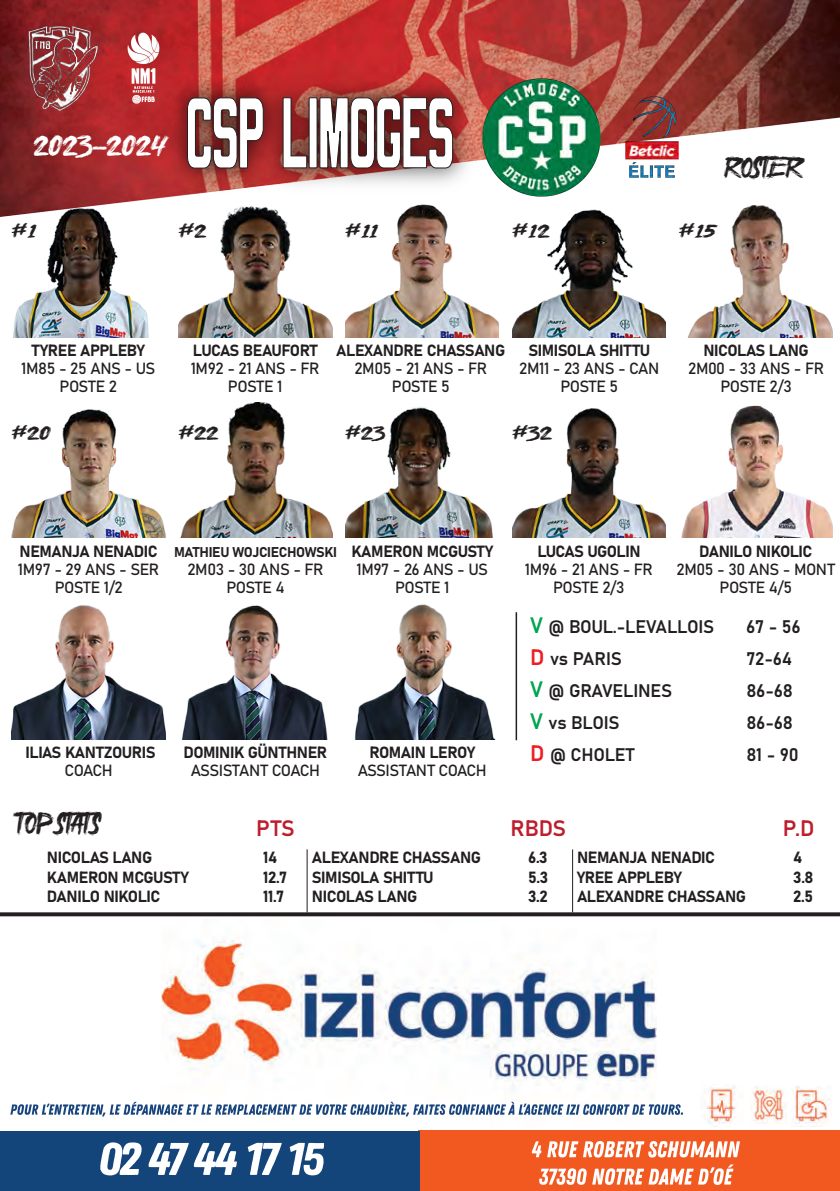
<style>
.page{position:relative;width:840px;height:1191px;background:#fff}
.page>*{position:absolute;margin:0;border:0;box-sizing:border-box;transform-origin:0 0}
.t1{font:109.4px "Rheiborn Sans Clean";letter-spacing:-.05em;color:#fff;scale:.66 1}
.t2{font:30px "Redslit";letter-spacing:-.01em;color:#fff}
.t3{font:28px "Redslit";letter-spacing:-.05em;color:#231f20;scale:.87 1}
.t4{font:22px "Bahnschrift";letter-spacing:-.01em;color:#be1d2c}
.t5{font:20px "Redslit";color:#231f20;scale:1.2 1}
.t6{font:18px "Bahnschrift";letter-spacing:-.01em;color:#231f20}
.t7{font:16px/18px "Bahnschrift";letter-spacing:-.025em;color:#231f20;text-align:center}
.t8{font:14px "Bahnschrift";letter-spacing:-.025em;color:#231f20}
.s1{font-size:22px;color:#00a54f}
.s2{font-size:22px;color:#ee1d23}
</style>
<div class="page">
<img style="left:0;top:0;width:839px;height:216px">
<img style="left:119px;top:24px;width:49px;height:89px">
<img style="left:20px;top:18px;width:81px;height:100px">
<img style="left:154px;top:48px;width:329px;height:162px">
<svg style="left:187px;top:97px;width:76px;height:72px;background:#682523"></svg>
<svg style="left:282px;top:97px;width:171px;height:71px;background:#612321"></svg>
<img style="left:10px;top:937px;width:822px;height:190px">
<img style="left:418px;top:1130px;width:421px;height:61px">
<img style="left:0;top:1131px;width:420px;height:60px">
<img style="left:100px;top:1142px;width:34px;height:33px">
<img style="left:593px;top:1141px;width:73px;height:16px">
<img style="left:47px;top:1101px;width:613px;height:13px">
<svg style="left:0;top:912px;width:839px;height:4px;background:#353132"></svg>
<hr style="left:515px;top:612px;width:2px;height:128px;background:#231f20">
<hr style="left:306px;top:849px;width:1px;height:63px;background:#231f20">
<hr style="left:571px;top:849px;width:1px;height:63px;background:#231f20">
<img style="left:181px;top:605px;width:147px;height:134px">
<img style="left:12px;top:605px;width:153px;height:134px">
<img style="left:681px;top:405px;width:151px;height:133px">
<img style="left:512px;top:408px;width:153px;height:130px">
<img style="left:345px;top:407px;width:148px;height:131px">
<img style="left:180px;top:402px;width:152px;height:136px">
<img style="left:12px;top:409px;width:153px;height:129px">
<img style="left:512px;top:202px;width:153px;height:136px">
<img style="left:679px;top:202px;width:153px;height:136px">
<img style="left:345px;top:202px;width:153px;height:136px">
<img style="left:178px;top:202px;width:154px;height:136px">
<img style="left:12px;top:202px;width:153px;height:136px">
<img style="left:354px;top:604px;width:141px;height:135px">
<img style="left:482px;top:78px;width:118px;height:118px">
<img style="left:625px;top:97px;width:53px;height:80px">
<h2 class="t2" style="left:34px;top:127px;width:135px">2023-2024</h2>
<h1 class="t1" style="left:184px;top:77px;width:411px">CSP LIMOGES</h1>
<p class="t5" style="left:12px;top:218px;width:23px">#1</p>
<p class="t5" style="left:178px;top:218px;width:25px">#2</p>
<p class="t5" style="left:345px;top:218px;width:29px">#11</p>
<p class="t5" style="left:512px;top:218px;width:33px">#12</p>
<h3 class="t3" style="left:724px;top:149px;width:91px">ROSTER</h3>
<p class="t5" style="left:679px;top:218px;width:32px">#15</p>
<p class="t7" style="left:21px;top:341px;width:135px">TYREE APPLEBY<br>1M85 - 25 ANS - US<br>POSTE 2</p>
<p class="t5" style="left:12px;top:420px;width:34px">#20</p>
<p class="t7" style="left:191px;top:341px;width:130px">LUCAS BEAUFORT<br>1M92 - 21 ANS - FR<br>POSTE 1</p>
<p class="t7" style="left:336px;top:341px;width:171px">ALEXANDRE CHASSANG<br>2M05 - 21 ANS - FR<br>POSTE 5</p>
<p class="t7" style="left:519px;top:341px;width:142px">SIMISOLA SHITTU<br>2M11 - 23 ANS - CAN<br>POSTE 5</p>
<p class="t5" style="left:178px;top:420px;width:35px">#22</p>
<p class="t5" style="left:345px;top:420px;width:35px">#23</p>
<p class="t5" style="left:512px;top:420px;width:35px">#32</p>
<p class="t7" style="left:687px;top:341px;width:137px">NICOLAS LANG<br>2M00 - 33 ANS - FR<br>POSTE 2/3</p>
<p class="t7" style="left:18px;top:541px;width:143px">NEMANJA NENADIC<br>1M97 - 29 ANS - SER<br>POSTE 1/2</p>
<p class="t8" style="left:174px;top:541px;width:164px">MATHIEU WOJCIECHOWSKI</p>
<p class="t7" style="left:187px;top:559px;width:138px">2M03 - 30 ANS - FR<br>POSTE 4</p>
<p class="t7" style="left:351px;top:541px;width:143px">KAMERON MCGUSTY<br>1M97 - 26 ANS - US<br>POSTE 1</p>
<p class="t7" style="left:524px;top:541px;width:130px">LUCAS UGOLIN<br>1M96 - 21 ANS - FR<br>POSTE 2/3</p>
<p class="t7" style="left:676px;top:541px;width:160px">DANILO NIKOLIC<br>2M05 - 30 ANS - MONT<br>POSTE 4/5</p>
<p class="t7" style="left:26px;top:742px;width:131px">ILIAS KANTZOURIS<br>COACH</p>
<p class="t7" style="left:183px;top:742px;width:145px">DOMINIK GÜNTHNER<br>ASSISTANT COACH</p>
<p class="t7" style="left:357px;top:742px;width:130px">ROMAIN LEROY<br>ASSISTANT COACH</p>
<p class="t6" style="left:530px;top:613px;width:185px"><span class="s1">V</span> @ BOUL.-LEVALLOIS</p>
<p class="t6" style="left:745px;top:613px;width:56px">67 - 56</p>
<p class="t6" style="left:530px;top:645px;width:93px"><span class="s2">D</span> vs PARIS</p>
<p class="t6" style="left:746px;top:645px;width:47px">72-64</p>
<p class="t6" style="left:530px;top:677px;width:144px"><span class="s1">V</span> @ GRAVELINES</p>
<p class="t6" style="left:746px;top:677px;width:48px">86-68</p>
<p class="t6" style="left:530px;top:709px;width:91px"><span class="s1">V</span> vs BLOIS</p>
<p class="t6" style="left:746px;top:709px;width:48px">86-68</p>
<p class="t6" style="left:530px;top:741px;width:106px"><span class="s2">D</span> @ CHOLET</p>
<p class="t6" style="left:746px;top:741px;width:54px">81 - 90</p>
<h3 class="t3" style="left:16px;top:805px;width:99px">TOP STATS</h3>
<p class="t7" style="left:47px;top:847px;width:107px">NICOLAS LANG</p>
<p class="t7" style="left:263px;top:847px;width:16px">14</p>
<p class="t7" style="left:47px;top:867px;width:143px">KAMERON MCGUSTY</p>
<p class="t7" style="left:263px;top:867px;width:26px">12.7</p>
<p class="t7" style="left:47px;top:886px;width:115px">DANILO NIKOLIC</p>
<p class="t7" style="left:263px;top:886px;width:23px">11.7</p>
<h3 class="t4" style="left:256px;top:811px;width:40px">PTS</h3>
<h3 class="t4" style="left:510px;top:811px;width:57px">RBDS</h3>
<h3 class="t4" style="left:782px;top:811px;width:33px">P.D</h3>
<p class="t7" style="left:312px;top:847px;width:171px">ALEXANDRE CHASSANG</p>
<p class="t7" style="left:528px;top:847px;width:21px">6.3</p>
<p class="t7" style="left:312px;top:867px;width:123px">SIMISOLA SHITTU</p>
<p class="t7" style="left:528px;top:867px;width:21px">5.3</p>
<p class="t7" style="left:312px;top:886px;width:107px">NICOLAS LANG</p>
<p class="t7" style="left:528px;top:886px;width:21px">3.2</p>
<p class="t7" style="left:576px;top:847px;width:140px">NEMANJA NENADIC</p>
<p class="t7" style="left:792px;top:847px;width:11px">4</p>
<p class="t7" style="left:576px;top:867px;width:106px">YREE APPLEBY</p>
<p class="t7" style="left:792px;top:867px;width:22px">3.8</p>
<p class="t7" style="left:576px;top:886px;width:171px">ALEXANDRE CHASSANG</p>
<p class="t7" style="left:792px;top:886px;width:21px">2.5</p>
</div>
